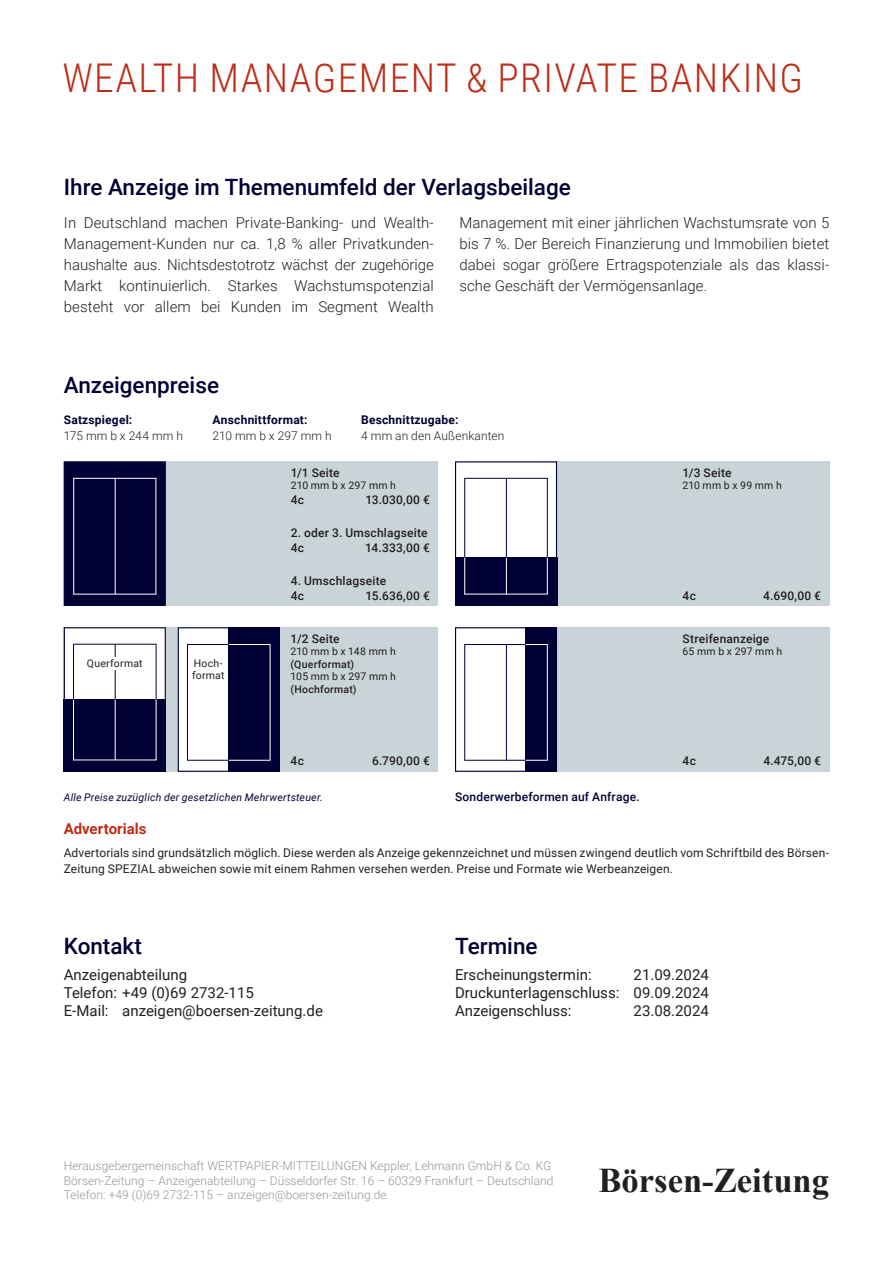
<style>
.page{position:relative;width:893px;height:1263px;background:#fff}
.page>*{position:absolute;margin:0;border:0;box-sizing:border-box;transform-origin:0 0}
.t1{font:300 39.6px "Roboto Condensed";letter-spacing:.035em;color:#be2d18}
.t2{font:700 34.65px "Times New Roman";color:#231f20}
.t3{font:500 22.5px "Roboto";color:#000034}
.t4{font:300 15px/21px "Roboto";letter-spacing:.005em;color:#231f20;text-align:justify}
.t5{font:15px "Roboto";color:#231f20}
.Grundtext_fett{font:700 15px "Roboto";color:#be2d18}
.Grundtext_fett-2{font:12px/16.2px "Roboto";letter-spacing:.01em;color:#231f20}
.t6{font:300 12px/14.4px "Roboto";letter-spacing:.005em;color:#939598}
.Grundtext_fett-3{font:500 12px "Roboto";letter-spacing:.015em;color:#231f20}
.Preise{font:500 12px/14.4px "Roboto";letter-spacing:.015em;color:#231f20}
.Zwischentitel{font:300 12px "Roboto";letter-spacing:.01em;color:#231f20}
.Zwischentitel-2{font:700 12px "Roboto";letter-spacing:.015em;color:#000034}
.Grundtext_NEU{font:500 12px "Roboto";letter-spacing:.02em;color:#000034}
.Grundtext_fett-4{font:10.5px/12.6px "Roboto";letter-spacing:.02em;color:#231f20}
.Grundtext_NEU-2{font:italic 10.5px "Roboto";letter-spacing:.02em;color:#000034}
.s1{font-weight:500}
</style>
<div class="page">
<div style="left:64px;top:461px;width:374px;height:145px;background:#c9d4d9"></div>
<div style="left:64px;top:461px;width:102px;height:145px;background:#000034;border:1px solid #000034"></div>
<div style="left:73px;top:478px;width:83px;height:116px;border:1px solid #fff"></div>
<hr style="left:115px;top:478px;width:1px;height:116px;background:#fff">
<div style="left:64px;top:627px;width:374px;height:145px;background:#c9d4d9"></div>
<div style="left:178px;top:627px;width:102px;height:145px;background:#fff;border:1px solid #000034"></div>
<div style="left:229px;top:627px;width:51px;height:145px;background:#000034"></div>
<hr style="left:187px;top:644px;width:42px;height:1px;background:#000034">
<hr style="left:187px;top:644px;width:1px;height:117px;background:#000034">
<hr style="left:187px;top:760px;width:42px;height:1px;background:#000034">
<hr style="left:229px;top:644px;width:41px;height:1px;background:#fff">
<hr style="left:229px;top:760px;width:41px;height:1px;background:#fff">
<hr style="left:270px;top:644px;width:1px;height:116px;background:#fff">
<div style="left:64px;top:627px;width:102px;height:145px;background:#fff;border:1px solid #000034"></div>
<div style="left:64px;top:699px;width:102px;height:73px;background:#000034"></div>
<div style="left:73px;top:644px;width:83px;height:116px;border:1px solid #fff"></div>
<hr style="left:115px;top:644px;width:1px;height:55px;background:#000034">
<hr style="left:115px;top:699px;width:1px;height:61px;background:#fff">
<div style="left:81px;top:657px;width:68px;height:12px;background:#fff"></div>
<hr style="left:73px;top:644px;width:1px;height:55px;background:#000034">
<hr style="left:156px;top:644px;width:1px;height:55px;background:#000034">
<hr style="left:73px;top:644px;width:83px;height:1px;background:#000034">
<div style="left:455px;top:461px;width:374px;height:145px;background:#c9d4d9"></div>
<div style="left:455px;top:461px;width:102px;height:145px;background:#fff;border:1px solid #000034"></div>
<div style="left:455px;top:558px;width:102px;height:48px;background:#000034"></div>
<div style="left:464px;top:478px;width:84px;height:116px;border:1px solid #fff"></div>
<hr style="left:506px;top:478px;width:1px;height:80px;background:#000034">
<hr style="left:506px;top:558px;width:1px;height:36px;background:#fff">
<hr style="left:464px;top:478px;width:1px;height:80px;background:#000034">
<hr style="left:547px;top:478px;width:1px;height:80px;background:#000034">
<hr style="left:464px;top:478px;width:84px;height:1px;background:#000034">
<div style="left:455px;top:627px;width:374px;height:145px;background:#c9d4d9"></div>
<div style="left:455px;top:627px;width:102px;height:145px;background:#fff;border:1px solid #000034"></div>
<div style="left:525px;top:627px;width:32px;height:145px;background:#000034"></div>
<hr style="left:464px;top:644px;width:62px;height:1px;background:#000034">
<hr style="left:464px;top:644px;width:1px;height:117px;background:#000034">
<hr style="left:465px;top:760px;width:61px;height:1px;background:#000034">
<svg style="left:525px;top:644px;width:22px;height:1px"></svg>
<svg style="left:525px;top:760px;width:23px;height:1px"></svg>
<hr style="left:547px;top:644px;width:1px;height:116px;background:#fff">
<hr style="left:506px;top:644px;width:1px;height:116px;background:#000034">
<p class="t1" style="left:62px;top:50px;width:742px">WEALTH MANAGEMENT &amp; PRIVATE BANKING</p>
<p class="t3" style="left:64px;top:172px;width:509px">Ihre Anzeige im Themenumfeld der Verlagsbeilage</p>
<p class="t4" style="left:64px;top:212px;width:371px">In Deutschland machen Private-Banking- und Wealth-Management-Kunden nur ca. 1,8 % aller Privatkunden&shy;haushalte aus. Nichtsdestotrotz wächst der zugehörige Markt kontinuierlich. Starkes Wachstumspotenzial besteht vor allem bei Kunden im Segment Wealth</p>
<p class="t4" style="left:459px;top:212px;width:371px">Management mit einer jährlichen Wachstumsrate von 5 bis 7 %. Der Bereich Finanzierung und Immobilien bietet dabei sogar größere Ertragspotenziale als das klassi&shy;sche Geschäft der Vermögensanlage.</p>
<p class="t3" style="left:64px;top:369px;width:157px">Anzeigenpreise</p>
<p class="Zwischentitel-2" style="left:64px;top:411px;width:70px">Satzspiegel:</p>
<p class="Zwischentitel" style="left:64px;top:427px;width:121px">175 mm b x 244 mm h</p>
<p class="Zwischentitel-2" style="left:213px;top:411px;width:96px">Anschnittformat:</p>
<p class="Zwischentitel" style="left:213px;top:427px;width:121px">210 mm b x 297 mm h</p>
<p class="Zwischentitel-2" style="left:361px;top:411px;width:99px">Beschnittzugabe:</p>
<p class="Zwischentitel" style="left:361px;top:427px;width:145px">4 mm an den Außenkanten</p>
<p class="Grundtext_fett-4" style="left:87px;top:657px;width:57px">Querformat</p>
<p class="Grundtext_fett-4" style="left:192px;top:657px;width:34px;line-height:12px">Hoch&shy;format</p>
<p class="Grundtext_fett-3" style="left:291px;top:464px;width:50px">1/1 Seite</p>
<p class="Grundtext_fett-4" style="left:291px;top:479px;width:107px">210 mm b x 297 mm h</p>
<p class="Grundtext_fett-3" style="left:291px;top:491px;width:15px">4c</p>
<p class="Grundtext_fett-3" style="left:365px;top:491px;width:66px">13.030,00 €</p>
<p class="Preise" style="left:291px;top:525px;width:138px">2. oder 3. Umschlagseite<br>4c</p>
<p class="Preise" style="left:365px;top:540px;width:66px">14.333,00 €</p>
<p class="Preise" style="left:291px;top:573px;width:97px">4. Umschlagseite<br>4c</p>
<p class="Preise" style="left:365px;top:588px;width:66px">15.636,00 €</p>
<p class="Grundtext_fett-3" style="left:291px;top:630px;width:51px">1/2 Seite</p>
<p class="Grundtext_fett-4" style="left:291px;top:645px;width:107px">210 mm b x 148 mm h <span class="s1">(Querformat)<br></span>105 mm b x 297 mm h <span class="s1">(Hochformat)</span></p>
<p class="Grundtext_fett-3" style="left:291px;top:753px;width:15px">4c</p>
<p class="Grundtext_fett-3" style="left:372px;top:753px;width:59px">6.790,00 €</p>
<p class="Grundtext_NEU-2" style="left:64px;top:790px;width:261px">Alle Preise zuzüglich der gesetzlichen Mehrwertsteuer.</p>
<p class="Grundtext_NEU" style="left:455px;top:788px;width:186px">Sonderwerbeformen auf Anfrage.</p>
<p class="Grundtext_fett-3" style="left:682px;top:464px;width:51px">1/3 Seite</p>
<p class="Grundtext_fett-4" style="left:682px;top:479px;width:101px">210 mm b x 99 mm h</p>
<p class="Grundtext_fett-3" style="left:682px;top:587px;width:15px">4c</p>
<p class="Grundtext_fett-3" style="left:763px;top:587px;width:59px">4.690,00 €</p>
<p class="Grundtext_fett-3" style="left:682px;top:630px;width:88px">Streifenanzeige</p>
<p class="Grundtext_fett-4" style="left:682px;top:645px;width:101px">65 mm b x 297 mm h</p>
<p class="Grundtext_fett-3" style="left:682px;top:753px;width:15px">4c</p>
<p class="Grundtext_fett-3" style="left:763px;top:753px;width:59px">4.475,00 €</p>
<p class="Grundtext_fett" style="left:64px;top:818px;width:84px">Advertorials</p>
<p class="Grundtext_fett-2" style="left:64px;top:844px;width:767px">Advertorials sind grundsätzlich möglich. Diese werden als Anzeige gekennzeichnet und müssen zwingend deutlich vom Schriftbild des Börsen-<br>Zeitung SPEZIAL abweichen sowie mit einem Rahmen versehen werden. Preise und Formate wie Werbeanzeigen.</p>
<p class="t3" style="left:64px;top:930px;width:80px">Kontakt</p>
<p class="t5" style="left:64px;top:964px;width:125px">Anzeigenabteilung</p>
<p class="t5" style="left:64px;top:982px;width:192px">Telefon: +49 (0)69 2732-115</p>
<p class="t5" style="left:64px;top:1000px;width:261px">E-Mail: anzeigen@boersen-zeitung.de</p>
<p class="t3" style="left:455px;top:930px;width:84px">Termine</p>
<p class="t5" style="left:455px;top:964px;width:138px">Erscheinungstermin:</p>
<p class="t5" style="left:634px;top:964px;width:77px">21.09.2024</p>
<p class="t5" style="left:455px;top:982px;width:255px">Druckunterlagenschluss: 09.09.2024</p>
<p class="t5" style="left:455px;top:1000px;width:118px">Anzeigenschluss:</p>
<p class="t5" style="left:634px;top:1000px;width:77px">23.08.2024</p>
<p class="t6" style="left:64px;top:1158px;width:491px">Herausgebergemeinschaft WERTPAPIER-MITTEILUNGEN Keppler, Lehmann GmbH &amp; Co. KG<br>Börsen-Zeitung – Anzeigenabteilung – Düsseldorfer Str. 16 – 60329 Frankfurt – Deutschland<br>Telefon: +49 (0)69 2732-115 – anzeigen@boersen-zeitung.de</p>
<p class="t2" style="left:598px;top:1155px;width:232px">Börsen-Zeitung</p>
</div>
